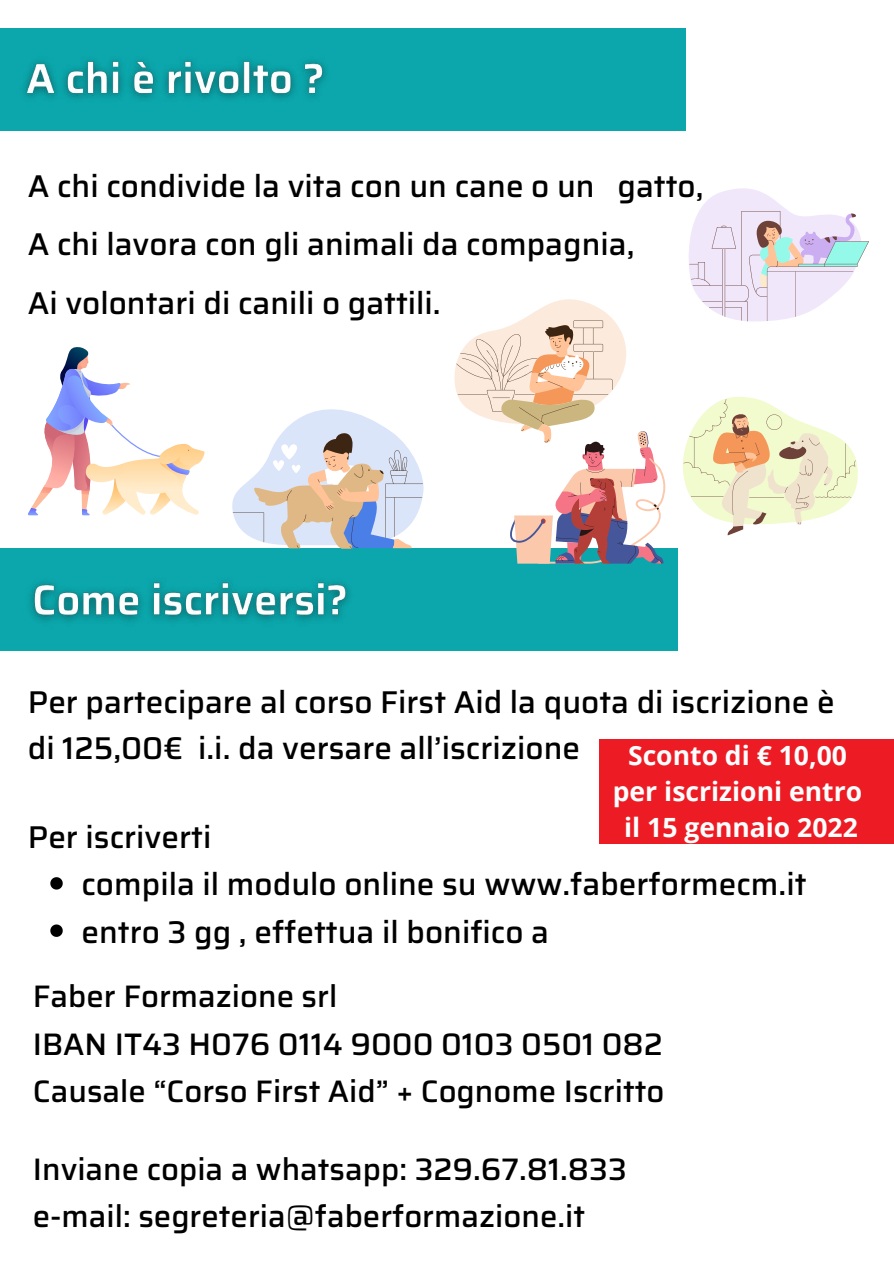
<style>
.page{position:relative;width:894px;height:1264px;background:#fff}
.page>*{position:absolute;margin:0;border:0;box-sizing:border-box;transform-origin:0 0}
.t1{font:500 31.5px/58.5px "Saira";color:#000}
.t2{font:500 31.2px/47.2px "Saira";color:#000}
.t3{font:700 26.55px/36px "Open Sans";color:#fefefe;text-align:center}
</style>
<div class="page">
<div style="left:0;top:28px;width:685px;height:103px;background:#0ba7ac"></div>
<div style="left:0;top:548px;width:677px;height:103px;background:#0ba7ac"></div>
<svg style="left:28px;top:347px;width:176px;height:168px"></svg>
<svg style="left:232px;top:409px;width:192px;height:140px"></svg>
<svg style="left:683px;top:397px;width:174px;height:138px"></svg>
<svg style="left:689px;top:188px;width:179px;height:133px"></svg>
<svg style="left:454px;top:299px;width:211px;height:265px"></svg>
<div style="left:599px;top:739px;width:294px;height:105px;background:#ed1c24"></div>
<img style="left:24px;top:59px;width:302px;height:40px">
<img style="left:30px;top:580px;width:319px;height:41px">
<svg style="left:50px;top:877px;width:13px;height:12px"></svg>
<svg style="left:50px;top:924px;width:13px;height:12px"></svg>
<p class="t1" style="left:28px;top:156px;width:677px">A chi condivide la vita con un cane o un gatto,<br>A chi lavora con gli animali da compagnia,<br>Ai volontari di canili o gattili.</p>
<p class="t1" style="left:28px;top:679px;width:808px;line-height:46.2px">Per partecipare al corso First Aid la quota di iscrizione è di 125,00€ i.i. da versare all’iscrizione</p>
<p class="t3" style="left:612px;top:736px;width:251px">Sconto di € 10,00 per iscrizioni entro il 15 gennaio 2022</p>
<p class="t1" style="left:28px;top:807px;width:185px">Per iscriverti</p>
<p class="t1" style="left:81px;top:860px;width:726px;line-height:47.2px">compila il modulo online su www.faberformecm.it entro 3 gg , effettua il bonifico a</p>
<p class="t2" style="left:33px;top:972px;width:632px">Faber Formazione srl<br>IBAN IT43 H076 0114 9000 0103 0501 082<br>Causale “Corso First Aid” + Cognome Iscritto</p>
<p class="t2" style="left:33px;top:1145px;width:595px">Inviane copia a whatsapp: 329.67.81.833 e-mail: segreteria@faberformazione.it</p>
</div>
